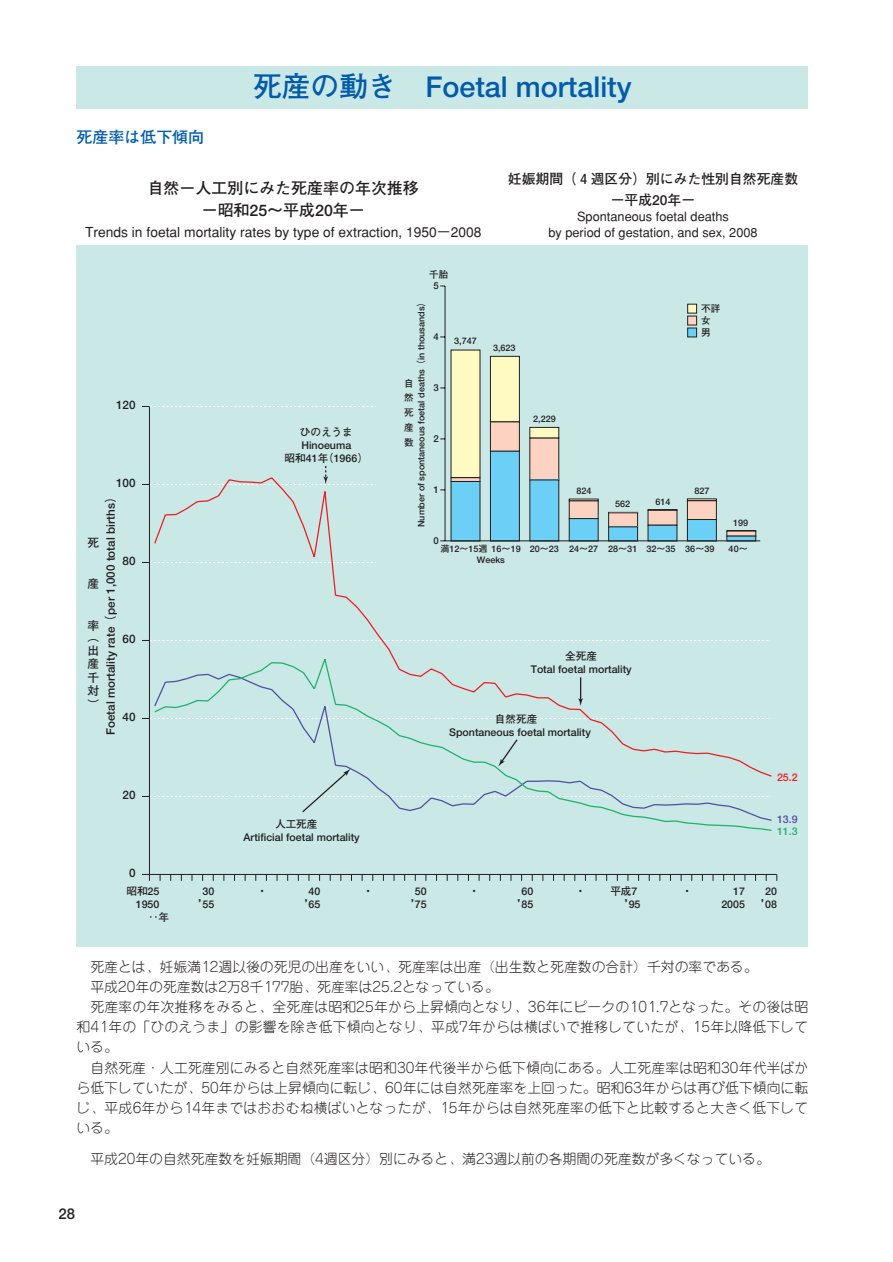
<style>
.page{position:relative;width:893px;height:1262px;background:#fff}
.page>*{position:absolute;margin:0;border:0;box-sizing:border-box;transform-origin:0 0}
.t1{font:700 28.65px "Futo Go B101";color:#015aaa}
.t2{font:700 15.9px/21.3px "Futo Go B101";color:#231f20;text-align:center}
.t3{font:700 15.9px "Futo Go B101";color:#015aaa}
.t4{font:700 14.85px "Futo Go B101";color:#231f20}
.t5{font:300 13.8px "Jun 101";letter-spacing:.01em;color:#231f20}
.t6{font:500 13.8px "Gothic BBB";color:#231f20}
.t7{font:700 13.8px/21.3px "Futo Go B101";color:#231f20;text-align:center}
.t8{font:500 12.75px/15.9px "Gothic BBB";color:#231f20;text-align:center}
.t9{font:700 11.7px/13.5px "Futo Go B101";color:#231f20}
.t10{font:700 10.65px/12.8px "Futo Go B101";color:#231f20;text-align:center}
.t11{font:700 10.65px "Futo Go B101";color:#ee1d23}
.t12{font:700 10.65px "Futo Go B101";color:#504fa1}
.t13{font:700 10.65px "Futo Go B101";color:#1eb26a}
.t14{font:700 9.6px/14.9px "Futo Go B101";color:#231f20}
.t15{font:700 9px/10.8px "Futo Go B101";color:#231f20}
</style>
<div class="page">
<div style="left:77px;top:245px;width:731px;height:702px;background:#c9e8e6"></div>
<hr style="left:149px;top:874px;width:627px;height:1px;background:#231f20">
<hr style="left:149px;top:406px;width:1px;height:468px;background:#231f20">
<svg style="left:154px;top:484px;width:617px;height:254px"></svg>
<svg style="left:578px;top:677px;width:5px;height:29px"></svg>
<svg style="left:142px;top:738px;width:630px;height:93px"></svg>
<svg style="left:142px;top:718px;width:628px;height:1px"></svg>
<svg style="left:142px;top:640px;width:628px;height:1px"></svg>
<svg style="left:142px;top:562px;width:233px;height:1px"></svg>
<svg style="left:142px;top:466px;width:233px;height:19px"></svg>
<svg style="left:142px;top:406px;width:231px;height:1px"></svg>
<svg style="left:440px;top:285px;width:320px;height:256px"></svg>
<div style="left:687px;top:304px;width:9px;height:9px;background:#fffac1"></div>
<div style="left:687px;top:304px;width:9px;height:9px;border:1px solid #231f20"></div>
<div style="left:687px;top:316px;width:9px;height:9px;background:#fcd2c0"></div>
<div style="left:687px;top:316px;width:9px;height:9px;border:1px solid #231f20"></div>
<div style="left:687px;top:328px;width:9px;height:9px;background:#6bcff6"></div>
<div style="left:687px;top:328px;width:9px;height:9px;border:1px solid #231f20"></div>
<svg style="left:142px;top:874px;width:8px;height:6px"></svg>
<div style="left:77px;top:67px;width:731px;height:42px;background:#c9e8e6"></div>
<h1 class="t1" style="left:253px;top:75px;width:380px">死産の動き　Foetal mortality</h1>
<p class="t3" style="left:77px;top:131px;width:129px">死産率は低下傾向</p>
<p class="t2" style="left:148px;top:179px;width:273px">自然－人工別にみた死産率の年次推移－昭和25～平成20年－</p>
<p class="t6" style="left:85px;top:226px;width:398px">Trends in foetal mortality rates by type of extraction, 1950－2008</p>
<p class="t14" style="left:429px;top:268px;width:21px">千胎</p>
<p class="t14" style="left:433px;top:279px;width:7px">5</p>
<p class="t7" style="left:508px;top:170px;width:292px">妊娠期間（４週区分）別にみた性別自然死産数－平成20年－</p>
<p class="t8" style="left:548px;top:210px;width:211px">Spontaneous foetal deaths<br>by period of gestation, and sex, 2008</p>
<p class="t9" style="left:116px;top:399px;width:21px">120</p>
<p class="t9" style="left:116px;top:477px;width:21px">100</p>
<p class="t9" style="left:105px;top:735px;width:245px;rotate:-90deg">Foetal mortality rate（per 1,000 total births）</p>
<p class="t9" style="left:87px;top:536px;width:13px">死</p>
<p class="t9" style="left:87px;top:578px;width:13px">産</p>
<p class="t9" style="left:87px;top:621px;width:13px;line-height:11.7px">率（</p>
<p class="t9" style="left:87px;top:645px;width:13px;text-align:justify">出産千対）</p>
<p class="t9" style="left:123px;top:555px;width:15px">80</p>
<p class="t9" style="left:123px;top:633px;width:15px">60</p>
<p class="t9" style="left:123px;top:711px;width:15px">40</p>
<p class="t9" style="left:123px;top:789px;width:15px">20</p>
<p class="t9" style="left:129px;top:867px;width:8px">0</p>
<p class="t10" style="left:284px;top:427px;width:85px">ひのえうま<br>Hinoeuma<br>昭和41年（1966）</p>
<p class="t10" style="left:243px;top:819px;width:118px;text-align:left;text-indent:32px">人工死産<br>Artificial foetal mortality</p>
<p class="t15" style="left:417px;top:527px;width:231px;rotate:-90deg">Number of spontaneous foetal deaths（in thousands）</p>
<p class="t14" style="left:433px;top:330px;width:7px">4</p>
<p class="t14" style="left:404px;top:376px;width:11px;text-align:justify">自然死産数</p>
<p class="t14" style="left:433px;top:381px;width:7px">3</p>
<p class="t14" style="left:433px;top:432px;width:7px">2</p>
<p class="t14" style="left:433px;top:483px;width:7px">1</p>
<p class="t15" style="left:454px;top:336px;width:24px">3,747</p>
<p class="t15" style="left:493px;top:343px;width:24px">3,623</p>
<p class="t15" style="left:533px;top:414px;width:24px">2,229</p>
<p class="t15" style="left:576px;top:486px;width:17px">824</p>
<p class="t14" style="left:701px;top:304px;width:21px;line-height:11.9px">不詳女男</p>
<p class="t15" style="left:615px;top:499px;width:17px">562</p>
<p class="t15" style="left:655px;top:497px;width:17px">614</p>
<p class="t15" style="left:694px;top:486px;width:17px">827</p>
<p class="t15" style="left:733px;top:518px;width:17px">199</p>
<p class="t14" style="left:433px;top:534px;width:7px">0</p>
<p class="t15" style="left:477px;top:544px;width:45px;text-indent:-36px">満12～15週 16～19<br>Weeks</p>
<p class="t15" style="left:529px;top:544px;width:186px">20～23 24～27 28～31 32～35 36～39</p>
<p class="t15" style="left:728px;top:544px;width:21px">40～</p>
<p class="t10" style="left:530px;top:651px;width:103px">全死産<br>Total foetal mortality</p>
<p class="t10" style="left:449px;top:714px;width:143px;text-align:left;text-indent:46px">自然死産<br>Spontaneous foetal mortality</p>
<p class="t11" style="left:777px;top:772px;width:22px">25.2</p>
<p class="t12" style="left:777px;top:815px;width:22px">13.9</p>
<p class="t13" style="left:777px;top:826px;width:22px">11.3</p>
<p class="t10" style="left:304px;top:886px;width:18px">40 ’65</p>
<p class="t10" style="left:411px;top:886px;width:18px">50 ’75</p>
<p class="t10" style="left:517px;top:886px;width:18px">60 ’85</p>
<p class="t10" style="left:610px;top:886px;width:32px;text-align:right">平成7 ’95</p>
<p class="t10" style="left:761px;top:886px;width:18px">20 ’08</p>
<p class="t10" style="left:126px;top:886px;width:35px;text-align:right">昭和25<br>1950</p>
<p class="t10" style="left:198px;top:886px;width:18px">30 ’55</p>
<p class="t10" style="left:257px;top:885px;width:12px">・</p>
<p class="t10" style="left:363px;top:885px;width:12px">・</p>
<p class="t10" style="left:468px;top:885px;width:12px">・</p>
<p class="t10" style="left:575px;top:885px;width:12px">・</p>
<p class="t10" style="left:681px;top:885px;width:12px">・</p>
<p class="t10" style="left:721px;top:886px;width:25px;text-align:right">17<br>2005</p>
<p class="t10" style="left:148px;top:911px;width:23px">‥年</p>
<p class="t5" style="left:90px;top:961px;width:668px">死産とは、妊娠満12週以後の死児の出産をいい、死産率は出産（出生数と死産数の合計）千対の率である。</p>
<p class="t5" style="left:90px;top:981px;width:410px">平成20年の死産数は2万8千177胎、死産率は25.2となっている。</p>
<p class="t5" style="left:91px;top:1001px;width:719px">死産率の年次推移をみると、全死産は昭和25年から上昇傾向となり、36年にピークの101.7となった。その後は昭</p>
<p class="t5" style="left:77px;top:1021px;width:733px">和41年の「ひのえうま」の影響を除き低下傾向となり、平成7年からは横ばいで推移していたが、15年以降低下して</p>
<p class="t5" style="left:77px;top:1042px;width:43px">いる。</p>
<p class="t5" style="left:90px;top:1062px;width:719px">自然死産・人工死産別にみると自然死産率は昭和30年代後半から低下傾向にある。人工死産率は昭和30年代半ばか</p>
<p class="t5" style="left:77px;top:1082px;width:733px">ら低下していたが、50年からは上昇傾向に転じ、60年には自然死産率を上回った。昭和63年からは再び低下傾向に転</p>
<p class="t5" style="left:77px;top:1102px;width:733px">じ、平成6年から14年まではおおむね横ばいとなったが、15年からは自然死産率の低下と比較すると大きく低下して</p>
<p class="t5" style="left:77px;top:1122px;width:43px">いる。</p>
<p class="t5" style="left:90px;top:1153px;width:681px">平成20年の自然死産数を妊娠期間（4週区分）別にみると、満23週以前の各期間の死産数が多くなっている。</p>
<p class="t4" style="left:58px;top:1208px;width:18px">28</p>
</div>
